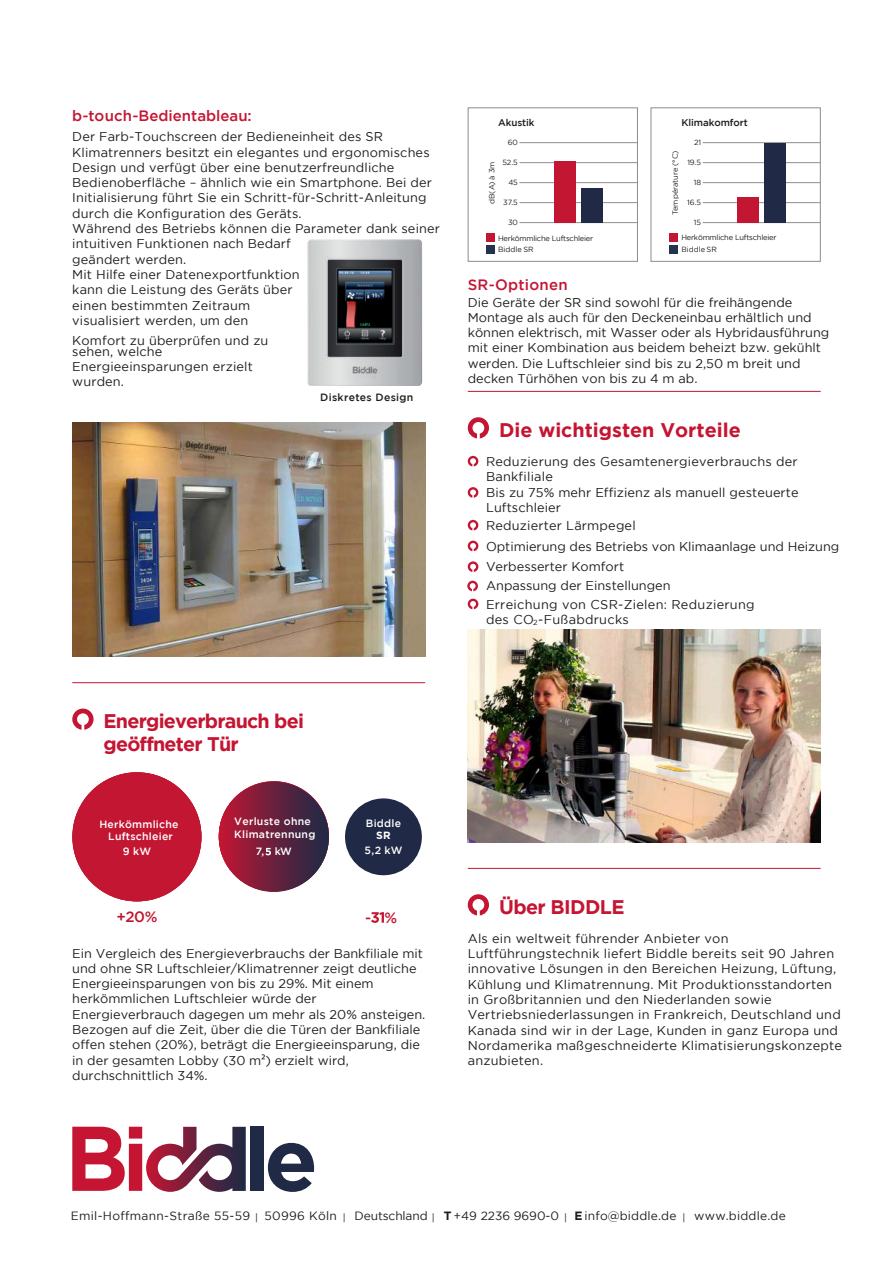
<style>
.page{position:relative;width:893px;height:1263px;background:#fff}
.page>*{position:absolute;margin:0;border:0;box-sizing:border-box;transform-origin:0 0}
.t1{font:700 19.65px/23.5px "Gotham";letter-spacing:-.04em;color:#c51532}
.t2{font:700 19.65px "Gotham";color:#c51532}
.t3{font:500 15px "Gotham";color:#c31632}
.t4{font:500 15px "Gotham";letter-spacing:.02em;color:#c51532}
.t5{font:12.75px/15.3px "Gotham";letter-spacing:.01em;color:#1d1d1b}
.t6{font:12px "Gotham";letter-spacing:.015em;color:#1d1d1b}
.t7{font:500 10.5px/12.6px "Gotham";letter-spacing:.025em;color:#fff;text-align:center}
.t8{font:500 10.5px "Gotham";letter-spacing:.03em;color:#1d1d1b}
.t9{font:700 10.5px "Gotham";color:#fff}
.t10{font:500 9.75px "Gotham";letter-spacing:-.005em;color:#1d1d1b}
.t11{font:9.75px "Gotham";color:#1d1d1b}
.t12{font:500 8.1px/10.4px "Gotham";letter-spacing:.025em;color:#fff}
.t13{font:7.5px/11.9px "Gotham";letter-spacing:-.025em;color:#1d1d1b}
.t14{font:7.5px "Gotham";color:#1d1d1b}
.t15{font:500 6.9px/8.9px "Gotham";letter-spacing:.025em;color:#fff}
.s1{font-family:"Myriad Pro"}
.s2{font-size:9.75px}
.s3{font-weight:700}
</style>
<div class="page">
<div style="left:250px;top:1127px;width:14px;height:64px;background:#202945"></div>
<svg style="left:268px;top:1143px;width:46px;height:49px"></svg>
<svg style="left:72px;top:1127px;width:174px;height:65px"></svg>
<svg style="left:72px;top:708px;width:22px;height:22px"></svg>
<img style="left:72px;top:423px;width:353px;height:234px">
<svg style="left:468px;top:417px;width:21px;height:21px"></svg>
<svg style="left:468px;top:456px;width:10px;height:10px"></svg>
<svg style="left:468px;top:487px;width:10px;height:11px"></svg>
<svg style="left:468px;top:520px;width:10px;height:10px"></svg>
<svg style="left:468px;top:541px;width:10px;height:10px"></svg>
<svg style="left:468px;top:561px;width:10px;height:11px"></svg>
<svg style="left:467px;top:581px;width:11px;height:10px"></svg>
<svg style="left:468px;top:599px;width:10px;height:10px"></svg>
<svg style="left:468px;top:894px;width:21px;height:21px"></svg>
<img style="left:468px;top:630px;width:353px;height:212px">
<div style="left:72px;top:772px;width:130px;height:129px;background:#c31632;border-radius:50%"></div>
<div style="left:219px;top:782px;width:110px;height:110px;background:linear-gradient(to right,#bf1532,#1d2a46);border-radius:55px"></div>
<div style="left:345px;top:798px;width:77px;height:77px;background:#202945;border-radius:50%"></div>
<svg style="left:371px;top:912px;width:13px;height:11px"></svg>
<svg style="left:265px;top:848px;width:6px;height:7px"></svg>
<div style="left:468px;top:107px;width:170px;height:155px;background:#fff;border:1px solid #8b8c94"></div>
<div style="left:486px;top:234px;width:9px;height:8px;background:#c31632"></div>
<div style="left:486px;top:246px;width:9px;height:8px;background:#25344e"></div>
<hr style="left:519px;top:222px;width:118px;height:1px;background:#8f8e94">
<hr style="left:519px;top:202px;width:118px;height:1px;background:#8f8e94">
<hr style="left:519px;top:182px;width:118px;height:1px;background:#8f8e94">
<hr style="left:519px;top:162px;width:118px;height:1px;background:#8f8e94">
<hr style="left:519px;top:142px;width:118px;height:1px;background:#8f8e94">
<div style="left:581px;top:188px;width:22px;height:35px;background:#202945"></div>
<div style="left:554px;top:161px;width:21px;height:62px;background:#c31632"></div>
<div style="left:651px;top:107px;width:170px;height:155px;background:#fff;border:1px solid #8b8c94"></div>
<div style="left:669px;top:234px;width:9px;height:8px;background:#c31632"></div>
<div style="left:669px;top:246px;width:9px;height:8px;background:#25344e"></div>
<hr style="left:703px;top:222px;width:118px;height:1px;background:#8f8e94">
<hr style="left:703px;top:202px;width:118px;height:1px;background:#8f8e94">
<hr style="left:703px;top:182px;width:118px;height:1px;background:#8f8e94">
<hr style="left:703px;top:162px;width:118px;height:1px;background:#8f8e94">
<hr style="left:703px;top:142px;width:118px;height:1px;background:#8f8e94">
<div style="left:765px;top:143px;width:21px;height:80px;background:#202945"></div>
<div style="left:737px;top:197px;width:22px;height:26px;background:#c31632"></div>
<hr style="left:72px;top:682px;width:353px;height:1px;background:#c31632">
<hr style="left:468px;top:391px;width:353px;height:1px;background:#c31632">
<hr style="left:468px;top:868px;width:353px;height:1px;background:#c31632">
<img style="left:307px;top:239px;width:115px;height:147px">
<p class="t3" style="left:72px;top:107px;width:181px">b-touch-Bedientableau:</p>
<p class="t5" style="left:72px;top:129px;width:369px">Der Farb-Touchscreen der Bedieneinheit des SR Klimatrenners besitzt ein elegantes und ergonomisches Design und verfügt über eine benutzerfreundliche Bedienoberfläche – ähnlich wie ein Smartphone. Bei der Initialisierung führt Sie ein Schritt-für-Schritt-Anleitung durch die Konfiguration des Geräts.<br>Während des Betriebs können die Parameter dank seiner intuitiven Funktionen nach Bedarf<br>geändert werden.<br>Mit Hilfe einer Datenexportfunktion<br>kann die Leistung des Geräts über<br>einen bestimmten Zeitraum<br>visualisiert werden, um den</p>
<p class="t5" style="left:72px;top:335px;width:198px;line-height:10.6px">Komfort zu überprüfen und zu sehen, welche</p>
<p class="t5" style="left:72px;top:358px;width:182px">Energieeinsparungen erzielt wurden.</p>
<p class="t8" style="left:320px;top:391px;width:95px">Diskretes Design</p>
<p class="t10" style="left:498px;top:117px;width:38px">Akustik</p>
<p class="t10" style="left:681px;top:117px;width:68px">Klimakomfort</p>
<p class="t13" style="left:508px;top:136px;width:12px">60</p>
<p class="t13" style="left:694px;top:136px;width:9px">21</p>
<p class="t13" style="left:503px;top:156px;width:17px">52.5</p>
<p class="t13" style="left:486px;top:204px;width:44px;rotate:-90deg">dB(A) à 3m</p>
<p class="t13" style="left:508px;top:176px;width:11px">45</p>
<p class="t13" style="left:503px;top:196px;width:16px">37.5</p>
<p class="t14" style="left:671px;top:215px;width:67px;rotate:-90deg">Température (°C)</p>
<p class="t13" style="left:687px;top:156px;width:15px">19.5</p>
<p class="t13" style="left:694px;top:176px;width:9px">18</p>
<p class="t13" style="left:687px;top:196px;width:15px">16.5</p>
<p class="t13" style="left:508px;top:216px;width:11px">30</p>
<p class="t13" style="left:694px;top:216px;width:9px">15</p>
<p class="t13" style="left:498px;top:232px;width:97px">Herkömmliche Luftschleier<br>Biddle SR</p>
<p class="t13" style="left:681px;top:232px;width:97px">Herkömmliche Luftschleier<br>Biddle SR</p>
<p class="t4" style="left:468px;top:277px;width:102px">SR-Optionen</p>
<p class="t5" style="left:468px;top:294px;width:363px">Die Geräte der SR sind sowohl für die freihängende Montage als auch für den Deckeneinbau erhältlich und können elektrisch, mit Wasser oder als Hybridausführung mit einer Kombination aus beidem beheizt bzw. gekühlt werden. Die Luftschleier sind bis zu 2,50 m breit und decken Türhöhen von bis zu 4 m ab.</p>
<h1 class="t2" style="left:499px;top:418px;width:243px">Die wichtigsten Vorteile</h1>
<p class="t5" style="left:486px;top:453px;width:314px">Reduzierung des Gesamtenergieverbrauchs der<br>Bankfiliale<br>Bis zu 75% mehr Effizienz als manuell gesteuerte<br>Luftschleier</p>
<p class="t5" style="left:486px;top:515px;width:355px;line-height:20.7px">Reduzierter Lärmpegel<br>Optimierung des Betriebs von Klimaanlage und Heizung<br>Verbesserter Komfort</p>
<p class="t5" style="left:486px;top:596px;width:270px">Erreichung von CSR-Zielen: Reduzierung des CO -Fußabdrucks</p>
<p class="t5" style="left:486px;top:578px;width:186px">Anpassung der Einstellungen</p>
<p class="t13" style="left:533px;top:616px;width:6px">2</p>
<h1 class="t1" style="left:104px;top:708px;width:202px">Energieverbrauch bei geöffneter Tür</h1>
<p class="t7" style="left:99px;top:817px;width:81px">Herkömmliche<br>Luftschleier</p>
<p class="t7" style="left:123px;top:845px;width:30px">9 kW</p>
<p class="t12" style="left:112px;top:820px;width:52px">Rideau d’air traidtionnel</p>
<p class="t12" style="left:126px;top:844px;width:23px">9 kW</p>
<p class="t7" style="left:234px;top:815px;width:83px;text-align:left">Verluste ohne<br>Klimatrennung</p>
<p class="t7" style="left:256px;top:845px;width:38px">7, kW</p>
<p class="t15" style="left:252px;top:822px;width:45px">Rideau d’air traidtionnel</p>
<p class="t15" style="left:265px;top:842px;width:20px">9 kW</p>
<p class="t7" style="left:366px;top:817px;width:37px">Biddle</p>
<p class="t9" style="left:376px;top:828px;width:16px">SR</p>
<p class="t7" style="left:364px;top:843px;width:39px">5,2 kW</p>
<p class="t3" style="left:117px;top:908px;width:43px">+20%</p>
<p class="t3" style="left:365px;top:909px;width:34px">- %</p>
<p class="t5" style="left:72px;top:945px;width:355px">Ein Vergleich des Energieverbrauchs der Bankfiliale mit und ohne SR Luftschleier/Klimatrenner zeigt deutliche Energieeinsparungen von bis zu 29%. Mit einem herkömmlichen Luftschleier würde der Energieverbrauch dagegen um mehr als 20% ansteigen.<br>Bezogen auf die Zeit, über die die Türen der Bankfiliale offen stehen (20%), beträgt die Energieeinsparung, die in der gesamten Lobby (30 m<span class="s1">²</span>) erzielt wird, durchschnittlich 34%.</p>
<h1 class="t1" style="left:499px;top:894px;width:127px">Über BIDDLE</h1>
<p class="t5" style="left:468px;top:930px;width:376px">Als ein weltweit führender Anbieter von Luftführungstechnik liefert Biddle bereits seit 90 Jahren innovative Lösungen in den Bereichen Heizung, Lüftung, Kühlung und Klimatrennung. Mit Produktionsstandorten in Großbritannien und den Niederlanden sowie Vertriebsniederlassungen in Frankreich, Deutschland und Kanada sind wir in der Lage, Kunden in ganz Europa und Nordamerika maßgeschneiderte Klimatisierungskonzepte anzubieten.</p>
<p class="t6" style="left:71px;top:1209px;width:717px">Emil-Hoffmann-Straße 55-59 50996 Köln <span class="s2">|</span> Deutschland <span class="s2">|</span> <span class="s3">T</span> +49 2236 9690-0 <span class="s2">|</span> <span class="s3">E</span> info@biddle.de <span class="s2">|</span> www.biddle.de</p>
<p class="t11" style="left:255px;top:1212px;width:4px">|</p>
</div>
